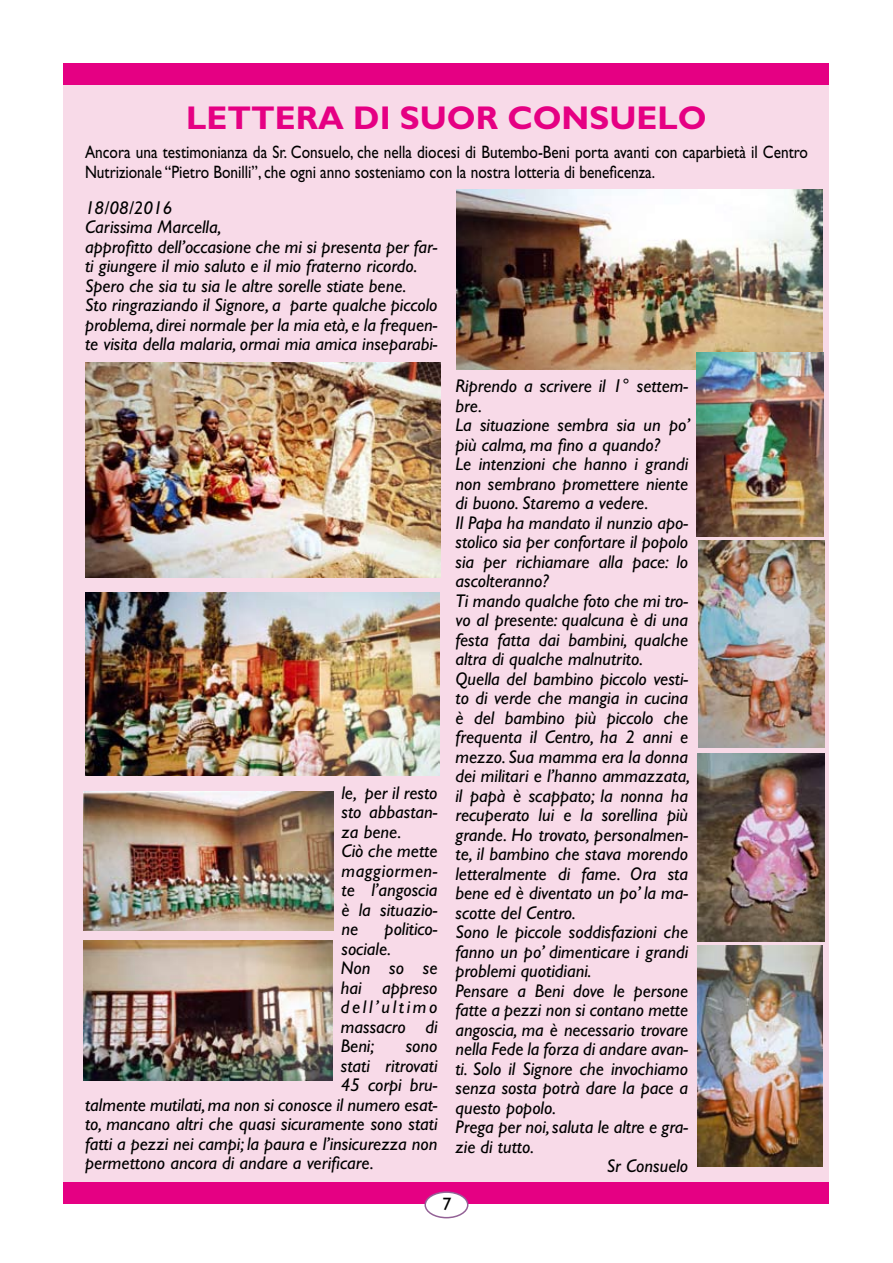
<style>
.page{position:relative;width:893px;height:1263px;background:#fff}
.page>*{position:absolute;margin:0;border:0;box-sizing:border-box;transform-origin:0 0}
.t1{font:700 33px "Gill Sans";color:#e50083}
.t2{font:italic 18.45px/19.5px "Gill Sans";color:#000}
.t3{font:18px/19.5px "Gill Sans";color:#000;scale:.85 1}
.t4{font:18px "Gill Sans";color:#000}
</style>
<div class="page">
<div style="left:64px;top:72px;width:765px;height:1131px;background:#f8dae8"></div>
<div style="left:64px;top:1182px;width:765px;height:21px;background:#e50083"></div>
<div style="left:64px;top:64px;width:765px;height:21px;background:#e50083"></div>
<div style="left:425px;top:1192px;width:43px;height:26px;background:#fff;border-radius:50%"></div>
<div style="left:424px;top:1191px;width:44px;height:27px;border:2px solid #936296;border-radius:50%"></div>
<img style="left:85px;top:593px;width:355px;height:183px">
<img style="left:83px;top:792px;width:250px;height:138px">
<img style="left:83px;top:940px;width:249px;height:140px">
<img style="left:456px;top:189px;width:367px;height:181px">
<img style="left:85px;top:362px;width:355px;height:216px">
<img style="left:698px;top:754px;width:127px;height:187px">
<img style="left:698px;top:540px;width:126px;height:208px">
<img style="left:698px;top:945px;width:124px;height:221px">
<img style="left:697px;top:353px;width:127px;height:183px">
<h1 class="t1" style="left:186px;top:98px;width:522px">LETTERA DI SUOR CONSUELO</h1>
<p class="t3" style="left:85px;top:142px;width:852px">Ancora una testimonianza da Sr. Consuelo, che nella diocesi di Butembo-Beni porta avanti con caparbietà il Centro<br>Nutrizionale “Pietro Bonilli”, che ogni anno sosteniamo con la nostra lotteria di beneficenza.</p>
<p class="t2" style="left:85px;top:198px;width:354px">18/08/2016<br>Carissima Marcella,<br>approfitto dell’occasione che mi si presenta per far&shy;ti giungere il mio saluto e il mio fraterno ricordo.<br>Spero che sia tu sia le altre sorelle stiate bene.<br>Sto ringraziando il Signore, a parte qualche piccolo problema, direi normale per la mia età, e la frequen&shy;te visita della malaria, ormai mia amica inseparabi-</p>
<p class="t2" style="left:341px;top:783px;width:97px">le, per il resto sto abbastan&shy;za bene.<br>Ciò che mette maggiormen&shy;te l’angoscia è la situazio&shy;ne</p>
<p class="t2" style="left:341px;top:919px;width:98px;text-indent:44px">politico&shy;sociale.<br>Non so se hai appreso dell’ultimo massacro di<br>Beni;</p>
<p class="t2" style="left:406px;top:1036px;width:33px">sono</p>
<p class="t2" style="left:341px;top:1056px;width:98px">stati ritrovati</p>
<p class="t2" style="left:341px;top:1075px;width:98px">45 corpi bru-</p>
<p class="t2" style="left:85px;top:1095px;width:354px">talmente mutilati, ma non si conosce il numero esat-</p>
<p class="t2" style="left:85px;top:1114px;width:354px">to, mancano altri che quasi sicuramente sono stati</p>
<p class="t2" style="left:85px;top:1134px;width:354px">fatti a pezzi nei campi; la paura e l’insicurezza non</p>
<p class="t2" style="left:85px;top:1153px;width:290px">permettono ancora di andare a verificare.</p>
<p class="t2" style="left:455px;top:376px;width:234px">Riprendo a scrivere il 1° settem-</p>
<p class="t2" style="left:455px;top:396px;width:28px">bre.</p>
<p class="t2" style="left:455px;top:415px;width:236px">La situazione sembra sia un po’</p>
<p class="t2" style="left:455px;top:435px;width:206px">più calma, ma fino a quando?</p>
<p class="t2" style="left:455px;top:454px;width:234px">Le intenzioni che hanno i grandi</p>
<p class="t2" style="left:455px;top:474px;width:234px">non sembrano promettere niente</p>
<p class="t2" style="left:455px;top:493px;width:195px">di buono. Staremo a vedere.</p>
<p class="t2" style="left:455px;top:513px;width:234px">Il Papa ha mandato il nunzio apo-</p>
<p class="t2" style="left:455px;top:532px;width:234px">stolico sia per confortare il popolo</p>
<p class="t2" style="left:455px;top:552px;width:234px">sia per richiamare alla pace: lo</p>
<p class="t2" style="left:455px;top:571px;width:95px">ascolteranno?</p>
<p class="t2" style="left:455px;top:591px;width:234px">Ti mando qualche foto che mi tro-</p>
<p class="t2" style="left:455px;top:611px;width:234px">vo al presente: qualcuna è di una</p>
<p class="t2" style="left:455px;top:630px;width:234px">festa fatta dai bambini, qualche</p>
<p class="t2" style="left:455px;top:650px;width:189px">altra di qualche malnutrito.</p>
<p class="t2" style="left:455px;top:669px;width:234px">Quella del bambino piccolo vesti-</p>
<p class="t2" style="left:455px;top:689px;width:234px">to di verde che mangia in cucina</p>
<p class="t2" style="left:455px;top:708px;width:234px">è del bambino più piccolo che</p>
<p class="t2" style="left:455px;top:728px;width:234px">frequenta il Centro, ha 2 anni e</p>
<p class="t2" style="left:455px;top:747px;width:234px">mezzo. Sua mamma era la donna</p>
<p class="t2" style="left:455px;top:767px;width:236px">dei militari e l’hanno ammazzata,</p>
<p class="t2" style="left:455px;top:786px;width:234px">il papà è scappato; la nonna ha</p>
<p class="t2" style="left:455px;top:806px;width:234px">recuperato lui e la sorellina più</p>
<p class="t2" style="left:455px;top:825px;width:234px">grande. Ho trovato, personalmen-</p>
<p class="t2" style="left:455px;top:845px;width:234px">te, il bambino che stava morendo</p>
<p class="t2" style="left:455px;top:864px;width:234px">letteralmente di fame. Ora sta</p>
<p class="t2" style="left:455px;top:884px;width:234px">bene ed è diventato un po’ la ma-</p>
<p class="t2" style="left:455px;top:903px;width:122px">scotte del Centro.</p>
<p class="t2" style="left:455px;top:923px;width:234px">Sono le piccole soddisfazioni che</p>
<p class="t2" style="left:455px;top:942px;width:234px">fanno un po’ dimenticare i grandi</p>
<p class="t2" style="left:455px;top:962px;width:137px">problemi quotidiani.</p>
<p class="t2" style="left:455px;top:981px;width:234px">Pensare a Beni dove le persone</p>
<p class="t2" style="left:455px;top:1000px;width:234px">fatte a pezzi non si contano mette</p>
<p class="t2" style="left:455px;top:1020px;width:234px">angoscia, ma è necessario trovare</p>
<p class="t2" style="left:455px;top:1039px;width:234px">nella Fede la forza di andare avan-</p>
<p class="t2" style="left:455px;top:1059px;width:234px">ti. Solo il Signore che invochiamo</p>
<p class="t2" style="left:455px;top:1078px;width:234px">senza sosta potrà dare la pace a</p>
<p class="t2" style="left:455px;top:1098px;width:102px">questo popolo.</p>
<p class="t2" style="left:455px;top:1117px;width:234px">Prega per noi, saluta le altre e gra-</p>
<p class="t2" style="left:455px;top:1137px;width:80px">zie di tutto.</p>
<p class="t2" style="left:607px;top:1156px;width:83px">Sr Consuelo</p>
<p class="t4" style="left:442px;top:1194px;width:10px">7</p>
</div>
